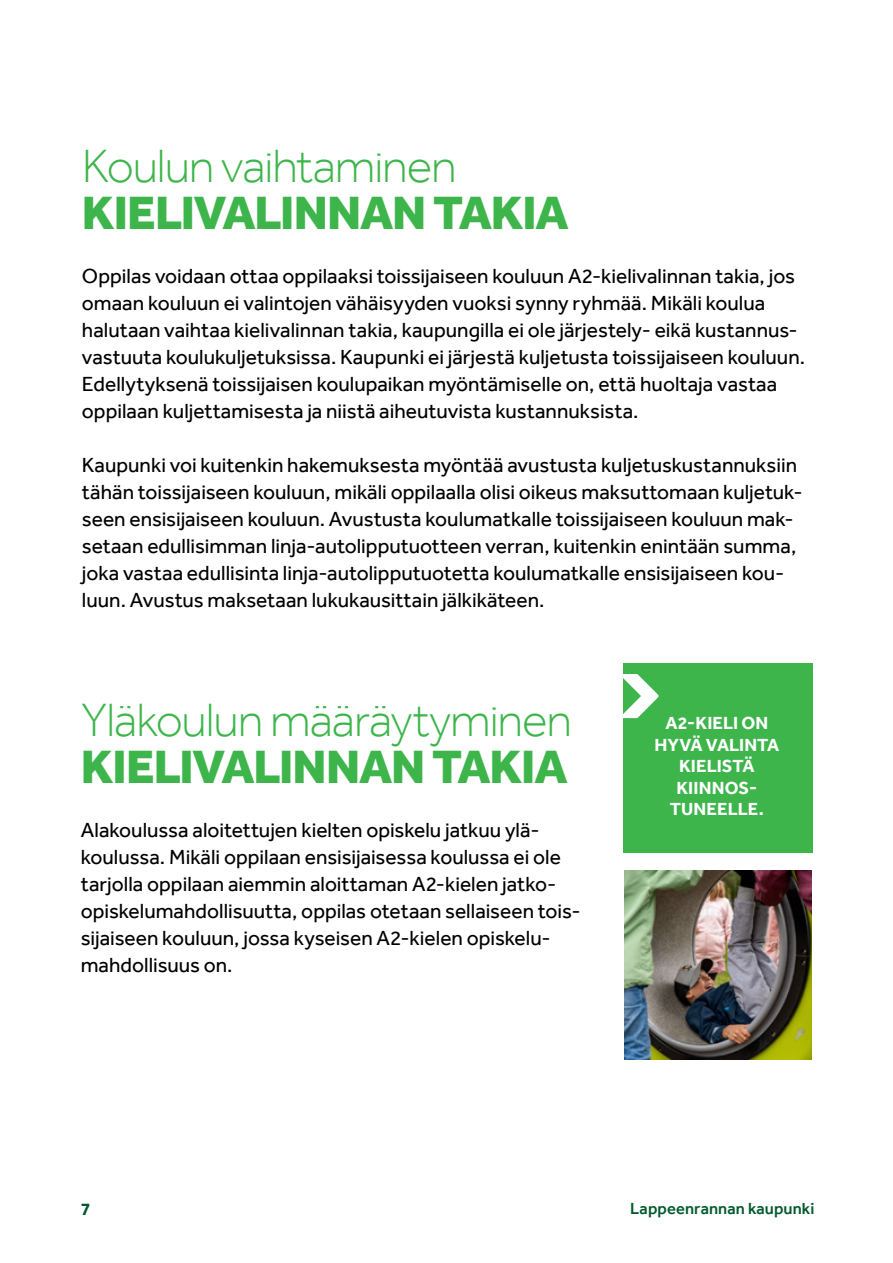
<style>
.page{position:relative;width:893px;height:1263px;background:#fff}
.page>*{position:absolute;margin:0;border:0;box-sizing:border-box;transform-origin:0 0}
.t1{font:300 48px "Effra";letter-spacing:-.025em;color:#3db54b}
.t2{font:800 48px "Effra";letter-spacing:-.025em;color:#3db54b}
.t3{font:21px/27px "Effra";color:#000}
.t4{font:700 18px/21.6px "Effra";letter-spacing:.005em;color:#fff;text-align:center}
.t5{font:700 18px "Effra";color:#005a2c}
.t6{font:500 16.5px "Effra";letter-spacing:.005em;color:#005a2c}
</style>
<div class="page">
<div style="left:623px;top:663px;width:189px;height:189px;background:#3db54b"></div>
<svg style="left:623px;top:674px;width:36px;height:44px"></svg>
<img style="left:624px;top:870px;width:188px;height:189px">
<h1 class="t1" style="left:82px;top:138px;width:376px">Koulun vaihtaminen</h1>
<h1 class="t2" style="left:82px;top:184px;width:488px">KIELIVALINNAN TAKIA</h1>
<p class="t3" style="left:82px;top:262px;width:725px">Oppilas voidaan ottaa oppilaaksi toissijaiseen kouluun A2-kielivalinnan takia, jos omaan kouluun ei valintojen vähäisyyden vuoksi synny ryhmää. Mikäli koulua halutaan vaihtaa kielivalinnan takia, kaupungilla ei ole järjestely- eikä kustannus&shy;vastuuta koulukuljetuksissa. Kaupunki ei järjestä kuljetusta toissijaiseen kouluun.<br>Edellytyksenä toissijaisen koulupaikan myöntämiselle on, että huoltaja vastaa oppilaan kuljettamisesta ja niistä aiheutuvista kustannuksista.</p>
<p class="t3" style="left:82px;top:451px;width:722px">Kaupunki voi kuitenkin hakemuksesta myöntää avustusta kuljetuskustannuksiin tähän toissijaiseen kouluun, mikäli oppilaalla olisi oikeus maksuttomaan kuljetuk&shy;seen ensisijaiseen kouluun. Avustusta koulumatkalle toissijaiseen kouluun mak&shy;setaan edullisimman linja-autolipputuotteen verran, kuitenkin enintään summa, joka vastaa edullisinta linja-autolipputuotetta koulumatkalle ensisijaiseen kou&shy;luun. Avustus maksetaan lukukausittain jälkikäteen.</p>
<h1 class="t1" style="left:81px;top:691px;width:493px">Yläkoulun määräytyminen</h1>
<h1 class="t2" style="left:81px;top:738px;width:488px">KIELIVALINNAN TAKIA</h1>
<p class="t3" style="left:81px;top:816px;width:501px">Alakoulussa aloitettujen kielten opiskelu jatkuu ylä&shy;koulussa. Mikäli oppilaan ensisijaisessa koulussa ei ole tarjolla oppilaan aiemmin aloittaman A2-kielen jatko&shy;opiskelumahdollisuutta, oppilas otetaan sellaiseen tois&shy;sijaiseen kouluun, jossa kyseisen A2-kielen opiskelu&shy;mahdollisuus on.</p>
<p class="t4" style="left:654px;top:712px;width:126px">A2-KIELI ON<br>HYVÄ VALINTA<br>KIELISTÄ<br>KIINNOS-<br>TUNEELLE.</p>
<p class="t5" style="left:81px;top:1199px;width:11px">7</p>
<p class="t6" style="left:630px;top:1199px;width:186px">Lappeenrannan kaupunki</p>
</div>
